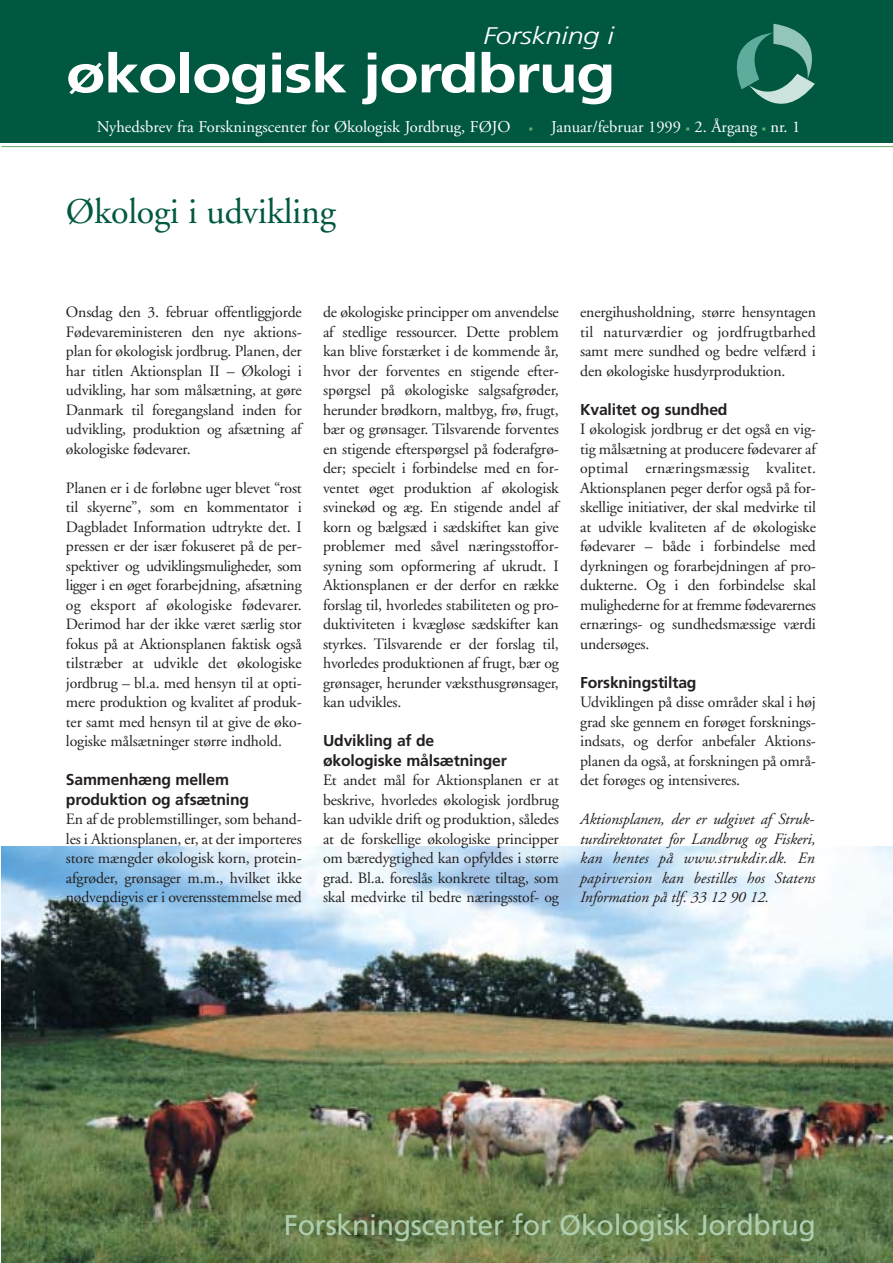
<style>
.page{position:relative;width:893px;height:1263px;background:#fff}
.page>*{position:absolute;margin:0;border:0;box-sizing:border-box;transform-origin:0 0}
.t1{font:700 54px "Frutiger";letter-spacing:-.03em;color:#fff;scale:1.2 1}
.t2{font:36px "Adobe Garamond";letter-spacing:-.01em;color:#005841}
.t3{font:28.5px "Frutiger";letter-spacing:-.01em;color:#adceaf}
.t4{font:italic 300 24px "Frutiger";letter-spacing:-.01em;color:#fff;scale:1.2 1}
.t5{font:16.5px "Adobe Garamond";color:#fff}
.t6{font:15.75px/19.5px "Adobe Garamond";letter-spacing:-.01em;color:#231f1f;text-align:justify}
.t7{font:italic 15.75px/19.5px "Adobe Garamond";letter-spacing:.005em;color:#231f1f;text-align:justify}
.t8{font:700 15.75px/19.5px "Frutiger";letter-spacing:-.01em;color:#231f1f}
</style>
<div class="page">
<img style="left:1px;top:847px;width:891px;height:416px">
<div style="left:1px;top:0;width:891px;height:143px;background:#005841"></div>
<hr style="left:1px;top:146px;width:891px;height:1px;background:#64ac71">
<svg style="left:736px;top:24px;width:79px;height:80px"></svg>
<h3 class="t4" style="left:483px;top:26px;width:110px">Forskning i</h3>
<h1 class="t1" style="left:66px;top:52px;width:459px">økologisk jordbrug</h1>
<p class="t5" style="left:97px;top:120px;width:415px">Nyhedsbrev fra Forskningscenter for Økologisk Jordbrug, FØJO</p>
<p class="t5" style="left:551px;top:120px;width:251px">Januar/februar 1999 2. Årgang nr. 1</p>
<h2 class="t2" style="left:66px;top:197px;width:271px">Økologi i udvikling</h2>
<p class="t6" style="left:66px;top:304px;width:237px">Onsdag den 3. februar offentliggjorde Fødevareministeren den nye aktions&shy;plan for økologisk jordbrug. Planen, der har titlen Aktionsplan II – Økologi i udvikling, har som målsætning, at gøre Danmark til foregangsland inden for udvikling, produktion og afsætning af økologiske fødevarer.</p>
<p class="t6" style="left:66px;top:479px;width:237px">Planen er i de forløbne uger blevet “rost til skyerne”, som en kommentator i Dagbladet Information udtrykte det. I pressen er der især fokuseret på de per&shy;spektiver og udviklingsmuligheder, som ligger i en øget forarbejdning, afsætning og eksport af økologiske fødevarer.<br>Derimod har der ikke været særlig stor fokus på at Aktionsplanen faktisk også tilstræber at udvikle det økologiske jordbrug – bl.a. med hensyn til at opti&shy;mere produktion og kvalitet af produk&shy;ter samt med hensyn til at give de øko&shy;logiske målsætninger større indhold.</p>
<p class="t8" style="left:66px;top:771px;width:185px">Sammenhæng mellem produktion og afsætning</p>
<p class="t6" style="left:66px;top:811px;width:237px">En af de problemstillinger, som behand&shy;les i Aktionsplanen, er, at der importeres store mængder økologisk korn, protein&shy;afgrøder, grønsager m.m., hvilket ikke nødvendigvis er i overensstemmelse med</p>
<p class="t6" style="left:323px;top:304px;width:237px">de økologiske principper om anvendelse af stedlige ressourcer. Dette problem kan blive forstærket i de kommende år, hvor der forventes en stigende efter&shy;spørgsel på økologiske salgsafgrøder, herunder brødkorn, maltbyg, frø, frugt, bær og grønsager. Tilsvarende forventes en stigende efterspørgsel på foderafgrø&shy;der; specielt i forbindelse med en for&shy;ventet øget produktion af økologisk svinekød og æg. En stigende andel af korn og bælgsæd i sædskiftet kan give problemer med såvel næringsstoffor&shy;syning som opformering af ukrudt. I Aktionsplanen er der derfor en række forslag til, hvorledes stabiliteten og pro&shy;duktiviteten i kvægløse sædskifter kan styrkes. Tilsvarende er der forslag til, hvorledes produktionen af frugt, bær og grønsager, herunder væksthusgrønsager, kan udvikles.</p>
<p class="t8" style="left:323px;top:732px;width:185px">Udvikling af de økologiske målsætninger</p>
<p class="t6" style="left:323px;top:772px;width:237px">Et andet mål for Aktionsplanen er at beskrive, hvorledes økologisk jordbrug kan udvikle drift og produktion, således at de forskellige økologiske principper om bæredygtighed kan opfyldes i større grad. Bl.a. foreslås konkrete tiltag, som skal medvirke til bedre næringsstof- og</p>
<p class="t6" style="left:580px;top:304px;width:237px">energihusholdning, større hensyntagen til naturværdier og jordfrugtbarhed samt mere sundhed og bedre velfærd i den økologiske husdyrproduktion.</p>
<p class="t8" style="left:580px;top:401px;width:149px">Kvalitet og sundhed</p>
<p class="t6" style="left:580px;top:421px;width:237px">I økologisk jordbrug er det også en vig&shy;tig målsætning at producere fødevarer af optimal ernæringsmæssig kvalitet.<br>Aktionsplanen peger derfor også på for&shy;skellige initiativer, der skal medvirke til at udvikle kvaliteten af de økologiske fødevarer – både i forbindelse med dyrkningen og forarbejdningen af pro&shy;dukterne. Og i den forbindelse skal mulighederne for at fremme fødevarernes ernærings- og sundhedsmæssige værdi undersøges.</p>
<p class="t8" style="left:580px;top:674px;width:118px">Forskningstiltag</p>
<p class="t6" style="left:580px;top:694px;width:237px">Udviklingen på disse områder skal i høj grad ske gennem en forøget forsknings&shy;indsats, og derfor anbefaler Aktions&shy;planen da også, at forskningen på områ&shy;det forøges og intensiveres.</p>
<p class="t7" style="left:580px;top:811px;width:237px">Aktionsplanen, der er udgivet af Struk&shy;turdirektoratet for Landbrug og Fiskeri, kan hentes på www.strukdir.dk. En papirversion kan bestilles hos Statens Information på tlf. 33 12 90 12.</p>
<h3 class="t3" style="left:284px;top:1214px;width:533px">Forskningscenter for Økologisk Jordbrug</h3>
</div>
